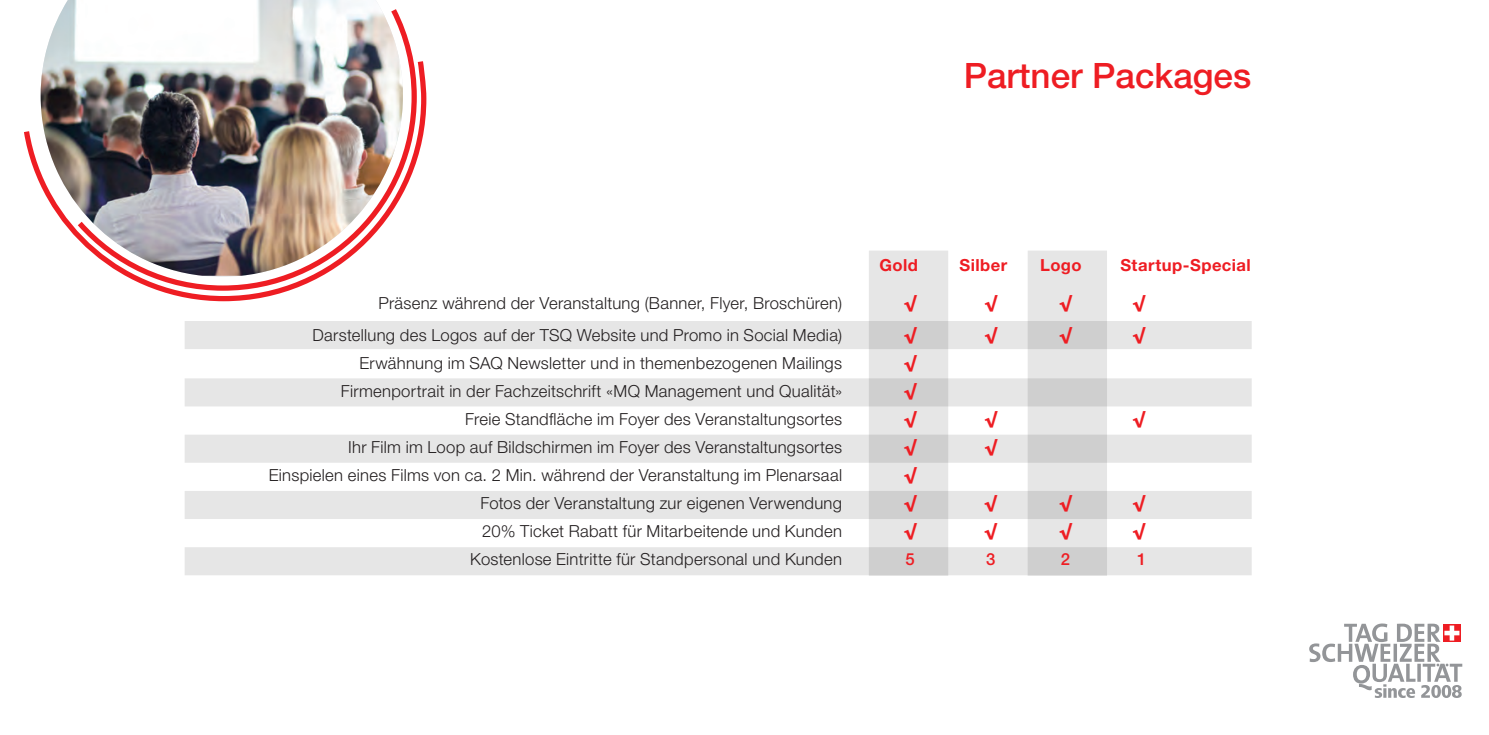
<style>
.page{position:relative;width:1489px;height:735px;background:#fff}
.page>*{position:absolute;margin:0;border:0;box-sizing:border-box;transform-origin:0 0}
.t1{font:500 35px "Helvetica Neue LT Std";color:#ee1d23}
.t2{font:300 16.62px "Helvetica Neue LT Std";letter-spacing:.015em;color:#231f20}
.t3{font:700 16.62px "Helvetica Neue LT Std";letter-spacing:.025em;color:#ee1d23}
.t4{font:900 expanded 16.62px "Helvetica Neue LT Std";color:#ee1d23}
.t5{font:500 16.62px "Helvetica Neue LT Std";color:#ee1d23}
</style>
<div class="page">
<svg style="left:24px;top:55px;width:403px;height:247px"></svg>
<svg style="left:1309px;top:623px;width:153px;height:74px"></svg>
<img style="left:41px;top:0;width:362px;height:275px">
<svg style="left:869px;top:250px;width:237px;height:71px;fill:#e6e6e6"></svg>
<svg style="left:185px;top:321px;width:1066px;height:254px;fill:#e6e6e6"></svg>
<h1 class="t1" style="left:963px;top:55px;width:289px">Partner Packages</h1>
<p class="t3" style="left:879px;top:254px;width:40px">Gold</p>
<p class="t3" style="left:959px;top:254px;width:49px">Silber</p>
<p class="t3" style="left:1040px;top:254px;width:43px">Logo</p>
<p class="t3" style="left:1120px;top:254px;width:132px">Startup-Special</p>
<p class="t2" style="left:378px;top:293px;width:465px">Präsenz während der Veranstaltung (Banner, Flyer, Broschüren)</p>
<p class="t4" style="left:903px;top:292px;width:14px">√</p>
<p class="t4" style="left:984px;top:292px;width:14px">√</p>
<p class="t4" style="left:1059px;top:292px;width:14px">√</p>
<p class="t4" style="left:1132px;top:292px;width:14px">√</p>
<p class="t2" style="left:312px;top:325px;width:531px">Darstellung des Logos auf der TSQ Website und Promo in Social Media)</p>
<p class="t4" style="left:903px;top:324px;width:14px">√</p>
<p class="t4" style="left:984px;top:324px;width:14px">√</p>
<p class="t4" style="left:1059px;top:324px;width:14px">√</p>
<p class="t4" style="left:1132px;top:324px;width:14px">√</p>
<p class="t2" style="left:359px;top:353px;width:484px">Erwähnung im SAQ Newsletter und in themenbezogenen Mailings</p>
<p class="t4" style="left:903px;top:352px;width:14px">√</p>
<p class="t2" style="left:341px;top:381px;width:502px">Firmenportrait in der Fachzeitschrift «MQ Management und Qualität»</p>
<p class="t4" style="left:903px;top:380px;width:14px">√</p>
<p class="t2" style="left:465px;top:409px;width:378px">Freie Standfläche im Foyer des Veranstaltungsortes</p>
<p class="t4" style="left:903px;top:408px;width:14px">√</p>
<p class="t4" style="left:984px;top:408px;width:14px">√</p>
<p class="t4" style="left:1132px;top:408px;width:14px">√</p>
<p class="t2" style="left:348px;top:437px;width:495px">Ihr Film im Loop auf Bildschirmen im Foyer des Veranstaltungsortes</p>
<p class="t4" style="left:903px;top:436px;width:14px">√</p>
<p class="t4" style="left:984px;top:436px;width:14px">√</p>
<p class="t2" style="left:269px;top:465px;width:574px">Einspielen eines Films von ca. 2 Min. während der Veranstaltung im Plenarsaal</p>
<p class="t4" style="left:903px;top:464px;width:14px">√</p>
<p class="t2" style="left:480px;top:493px;width:363px">Fotos der Veranstaltung zur eigenen Verwendung</p>
<p class="t4" style="left:903px;top:492px;width:14px">√</p>
<p class="t4" style="left:984px;top:492px;width:14px">√</p>
<p class="t4" style="left:1059px;top:492px;width:14px">√</p>
<p class="t4" style="left:1132px;top:492px;width:14px">√</p>
<p class="t2" style="left:482px;top:521px;width:361px">20% Ticket Rabatt für Mitarbeitende und Kunden</p>
<p class="t4" style="left:903px;top:520px;width:14px">√</p>
<p class="t4" style="left:984px;top:520px;width:14px">√</p>
<p class="t4" style="left:1059px;top:520px;width:14px">√</p>
<p class="t4" style="left:1132px;top:520px;width:14px">√</p>
<p class="t2" style="left:470px;top:549px;width:373px">Kostenlose Eintritte für Standpersonal und Kunden</p>
<p class="t5" style="left:905px;top:549px;width:11px">5</p>
<p class="t5" style="left:986px;top:549px;width:11px">3</p>
<p class="t5" style="left:1060px;top:549px;width:11px">2</p>
<p class="t5" style="left:1137px;top:549px;width:11px">1</p>
</div>
